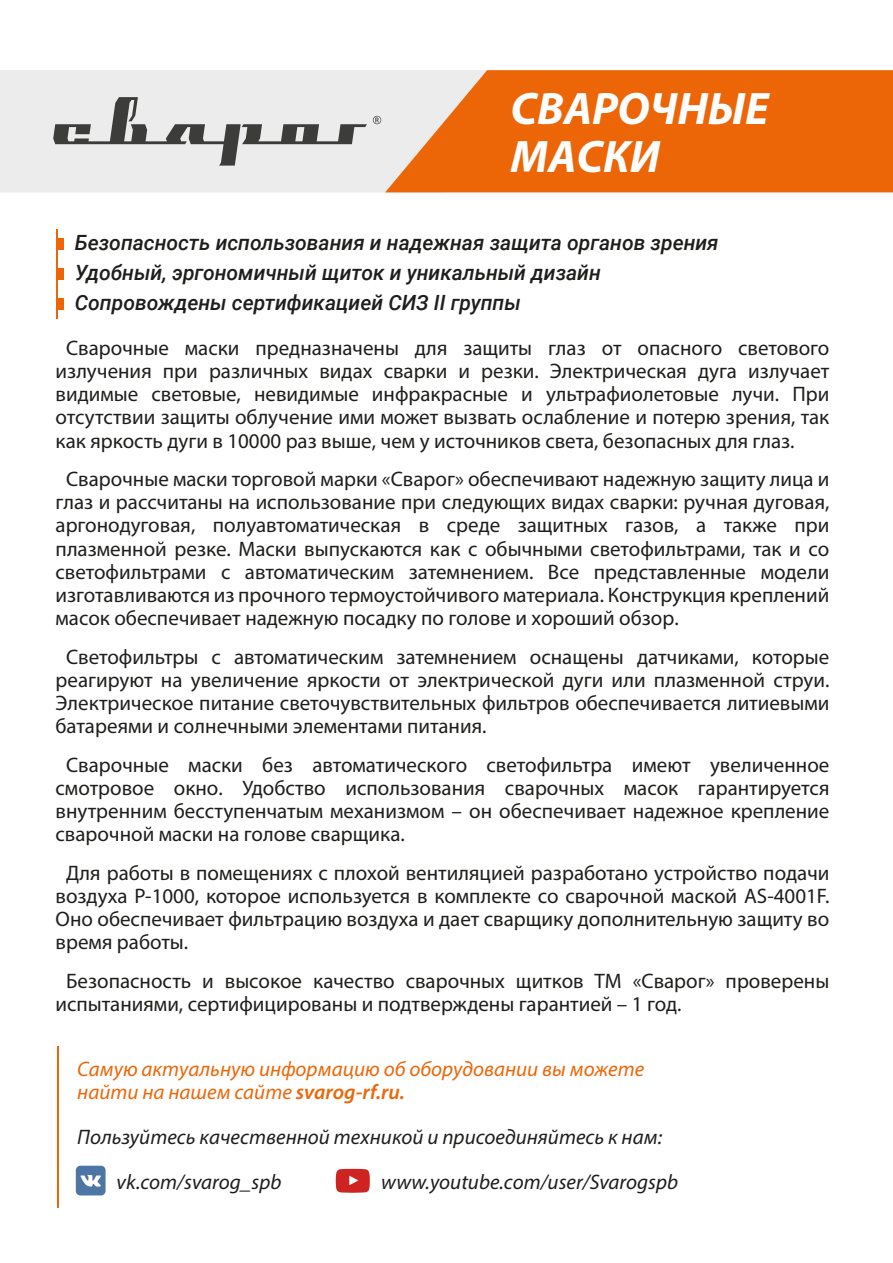
<style>
.page{position:relative;width:893px;height:1263px;background:#fff}
.page>*{position:absolute;margin:0;border:0;box-sizing:border-box;transform-origin:0 0}
.t1{font:italic 700 45.75px/48px "Myriad Pro";color:#fff}
.t2{font:21px/23.2px "Myriad Pro";color:#1e1e1c;text-align:justify}
.t3{font:italic 500 21px/29.7px "Roboto";color:#1e1e1c}
.t4{font:italic 21px/45px "Myriad Pro";color:#1e1e1c}
.t5{font:italic 21px/22.5px "Myriad Pro";color:#ec6608}
.s1{font-weight:600}
</style>
<div class="page">
<hr style="left:57px;top:1046px;width:1px;height:162px;background:#ec6608">
<div style="left:0;top:70px;width:500px;height:123px;background:#ececec"></div>
<svg style="left:385px;top:70px;width:508px;height:122px;background:#ec731f"></svg>
<svg style="left:53px;top:97px;width:314px;height:69px;background:#c8c8c8"></svg>
<svg style="left:373px;top:116px;width:8px;height:8px"></svg>
<svg style="left:336px;top:1169px;width:34px;height:24px"></svg>
<div style="left:76px;top:1166px;width:30px;height:29px;background:#4e76a4;border-radius:5px"></div>
<svg style="left:80px;top:1175px;width:21px;height:12px"></svg>
<div style="left:56px;top:238px;width:8px;height:12px;background:#ec6608"></div>
<hr style="left:56px;top:229px;width:2px;height:89px;background:#ec6608">
<div style="left:56px;top:268px;width:8px;height:11px;background:#ec6608"></div>
<div style="left:56px;top:298px;width:8px;height:11px;background:#ec6608"></div>
<h1 class="t1" style="left:511px;top:83px;width:260px">СВАРОЧНЫЕ<br>МАСКИ</h1>
<p class="t3" style="left:75px;top:227px;width:645px">Безопасность использования и надежная защита органов зрения<br>Удобный, эргономичный щиток и уникальный дизайн<br>Сопровождены сертификацией СИЗ II группы</p>
<p class="t2" style="left:56px;top:336px;width:775px;text-indent:10px">Сварочные маски предназначены для защиты глаз от опасного светового излучения при различных видах сварки и резки. Электрическая дуга излучает видимые световые, невидимые инфракрасные и ультрафиолетовые лучи. При отсутствии защиты облучение ими может вызвать ослабление и потерю зрения, так как яркость дуги в 10000 раз выше, чем у источников света, безопасных для глаз.</p>
<p class="t2" style="left:56px;top:467px;width:775px;text-indent:10px">Сварочные маски торговой марки «Сварог» обеспечивают надежную защиту лица и глаз и рассчитаны на использование при следующих видах сварки: ручная дуговая, аргонодуговая, полуавтоматическая в среде защитных газов, а также при плазменной резке. Маски выпускаются как с обычными светофильтрами, так и со светофильтрами с автоматическим затемнением. Все представленные модели изготавливаются из прочного термоустойчивого материала. Конструкция креплений масок обеспечивает надежную посадку по голове и хороший обзор.</p>
<p class="t2" style="left:56px;top:645px;width:775px;text-indent:10px">Светофильтры с автоматическим затемнением оснащены датчиками, которые реагируют на увеличение яркости от электрической дуги или плазменной струи.<br>Электрическое питание светочувствительных фильтров обеспечивается литиевыми батареями и солнечными элементами питания.</p>
<p class="t2" style="left:56px;top:753px;width:775px;text-indent:10px">Сварочные маски без автоматического светофильтра имеют увеличенное смотровое окно. Удобство использования сварочных масок гарантируется внутренним бесступенчатым механизмом – он обеспечивает надежное крепление сварочной маски на голове сварщика.</p>
<p class="t2" style="left:56px;top:861px;width:775px;text-indent:10px">Для работы в помещениях с плохой вентиляцией разработано устройство подачи воздуха Р-1000, которое используется в комплекте со сварочной маской AS-4001F.<br>Оно обеспечивает фильтрацию воздуха и дает сварщику дополнительную защиту во время работы.</p>
<p class="t2" style="left:56px;top:969px;width:775px;text-indent:10px">Безопасность и высокое качество сварочных щитков ТМ «Сварог» проверены испытаниями, сертифицированы и подтверждены гарантией – 1 год.</p>
<p class="t5" style="left:77px;top:1058px;width:569px">Самую актуальную информацию об оборудовании вы можете найти на нашем сайте <span class="s1">svarog-rf.ru.</span></p>
<p class="t4" style="left:117px;top:1114px;width:547px;text-indent:-39px">Пользуйтесь качественной техникой и присоединяйтесь к нам: vk.com/svarog_spb</p>
<p class="t4" style="left:381px;top:1159px;width:299px">www.youtube.com/user/Svarogspb</p>
</div>
